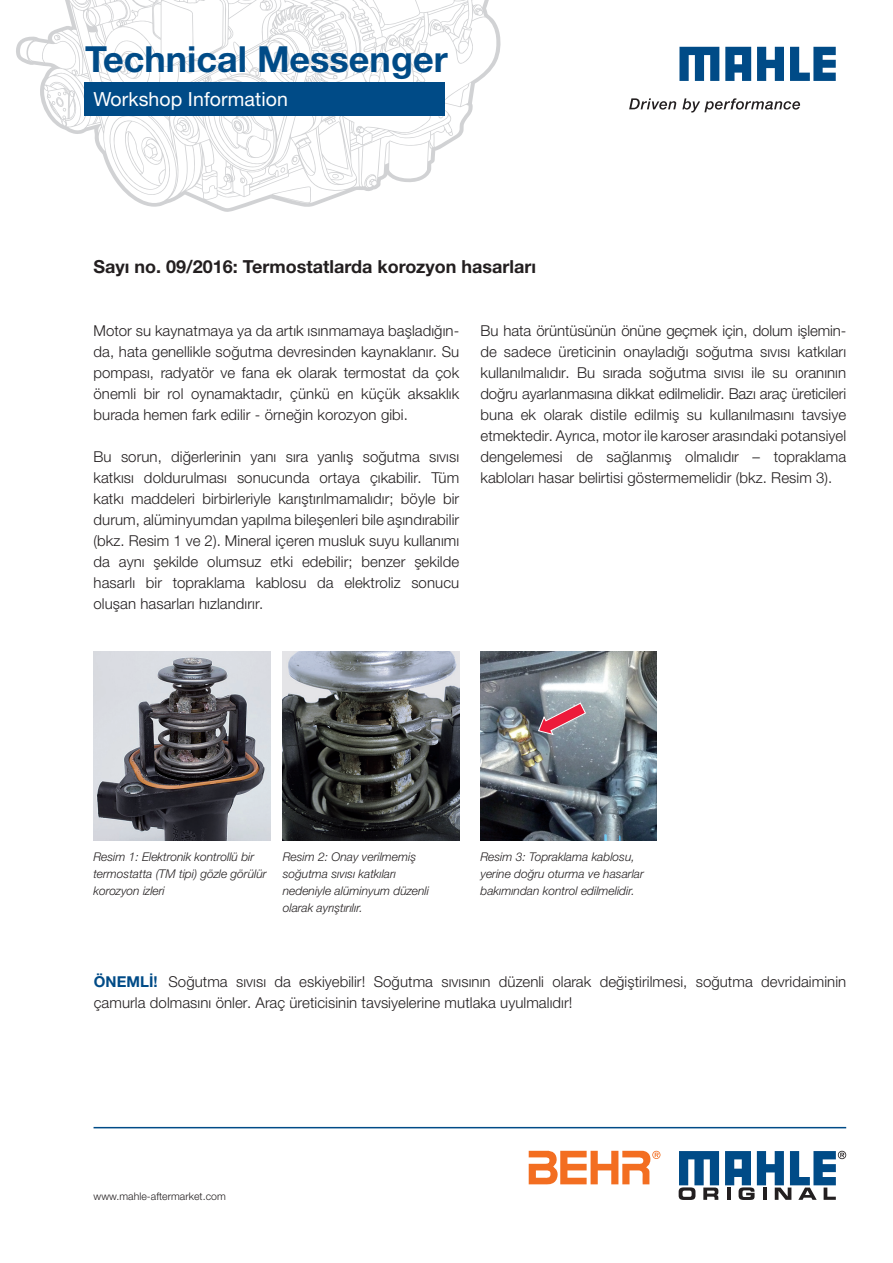
<style>
.page{position:relative;width:893px;height:1263px;background:#fff}
.page>*{position:absolute;margin:0;border:0;box-sizing:border-box;transform-origin:0 0}
.t1{font:700 36px "Helvetica Neue LT Pro";color:#004b87}
.t2{font:19.5px "Helvetica Neue LT Pro";letter-spacing:.005em;color:#fff}
.t3{font:700 18px "Helvetica Neue LTW1 G";color:#231f20}
.t4{font:300 15px/21px "Helvetica Neue LTW1 G";letter-spacing:.005em;color:#231f20;text-align:justify}
.t5{font:italic 300 12px/16.8px "Helvetica Neue LTW1 G";color:#231f20}
.t6{font:300 10.5px "Helvetica Neue LT Pro";letter-spacing:.005em;color:#231f20}
.s1{font-weight:700;color:#004b87}
</style>
<div class="page">
<svg style="left:16px;top:0;width:485px;height:212px"></svg>
<div style="left:84px;top:82px;width:361px;height:34px;background:#004b87"></div>
<svg style="left:629px;top:98px;width:171px;height:15px"></svg>
<svg style="left:679px;top:47px;width:157px;height:34px"></svg>
<svg style="left:679px;top:1151px;width:40px;height:49px"></svg>
<svg style="left:725px;top:1151px;width:121px;height:49px"></svg>
<hr style="left:94px;top:1127px;width:752px;height:1px;background:#004b87">
<img style="left:94px;top:651px;width:176px;height:189px">
<img style="left:283px;top:651px;width:176px;height:189px">
<svg style="left:529px;top:1151px;width:131px;height:33px"></svg>
<img style="left:480px;top:651px;width:177px;height:189px">
<svg style="left:537px;top:702px;width:50px;height:34px;background:#a97786"></svg>
<h1 class="t1" style="left:85px;top:37px;width:364px">Technical Messenger</h1>
<h2 class="t2" style="left:94px;top:87px;width:196px">Workshop Information</h2>
<p class="t3" style="left:94px;top:255px;width:444px">Sayı no. 09/2016: Termostatlarda korozyon hasarları</p>
<p class="t4" style="left:94px;top:320px;width:367px">Motor su kaynatmaya ya da artık ısınmamaya başladığın&shy;da, hata genellikle soğutma devresinden kaynaklanır. Su pompası, radyatör ve fana ek olarak termostat da çok önemli bir rol oynamaktadır, çünkü en küçük aksaklık burada hemen fark edilir - örneğin korozyon gibi.</p>
<p class="t4" style="left:94px;top:446px;width:367px">Bu sorun, diğerlerinin yanı sıra yanlış soğutma sıvısı katkısı doldurulması sonucunda ortaya çıkabilir. Tüm katkı maddeleri birbirleriyle karıştırılmamalıdır; böyle bir durum, alüminyumdan yapılma bileşenleri bile aşındırabilir (bkz. Resim 1 ve 2). Mineral içeren musluk suyu kullanımı da aynı şekilde olumsuz etki edebilir; benzer şekilde hasarlı bir topraklama kablosu da elektroliz sonucu oluşan hasarları hızlandırır.</p>
<p class="t4" style="left:480px;top:320px;width:367px">Bu hata örüntüsünün önüne geçmek için, dolum işlemin&shy;de sadece üreticinin onayladığı soğutma sıvısı katkıları kullanılmalıdır. Bu sırada soğutma sıvısı ile su oranının doğru ayarlanmasına dikkat edilmelidir. Bazı araç üreticileri buna ek olarak distile edilmiş su kullanılmasını tavsiye etmektedir. Ayrıca, motor ile karoser arasındaki potansiyel dengelemesi de sağlanmış olmalıdır – topraklama kabloları hasar belirtisi göstermemelidir (bkz. Resim 3).</p>
<p class="t5" style="left:94px;top:849px;width:175px">Resim 1: Elektronik kontrollü bir termostatta (TM tipi) gözle görülür korozyon izleri</p>
<p class="t5" style="left:283px;top:849px;width:148px">Resim 2: Onay verilmemiş soğutma sıvısı katkıları nedeniyle alüminyum düzenli olarak ayrıştırılır.</p>
<p class="t5" style="left:480px;top:849px;width:165px">Resim 3: Topraklama kablosu, yerine doğru oturma ve hasarlar bakımından kontrol edilmelidir.</p>
<p class="t4" style="left:94px;top:971px;width:754px"><span class="s1">ÖNEMLİ!</span> Soğutma sıvısı da eskiyebilir! Soğutma sıvısının düzenli olarak değiştirilmesi, soğutma devridaiminin çamurla dolmasını önler. Araç üreticisinin tavsiyelerine mutlaka uyulmalıdır!</p>
<p class="t6" style="left:94px;top:1190px;width:134px">www.mahle-aftermarket.com</p>
</div>
